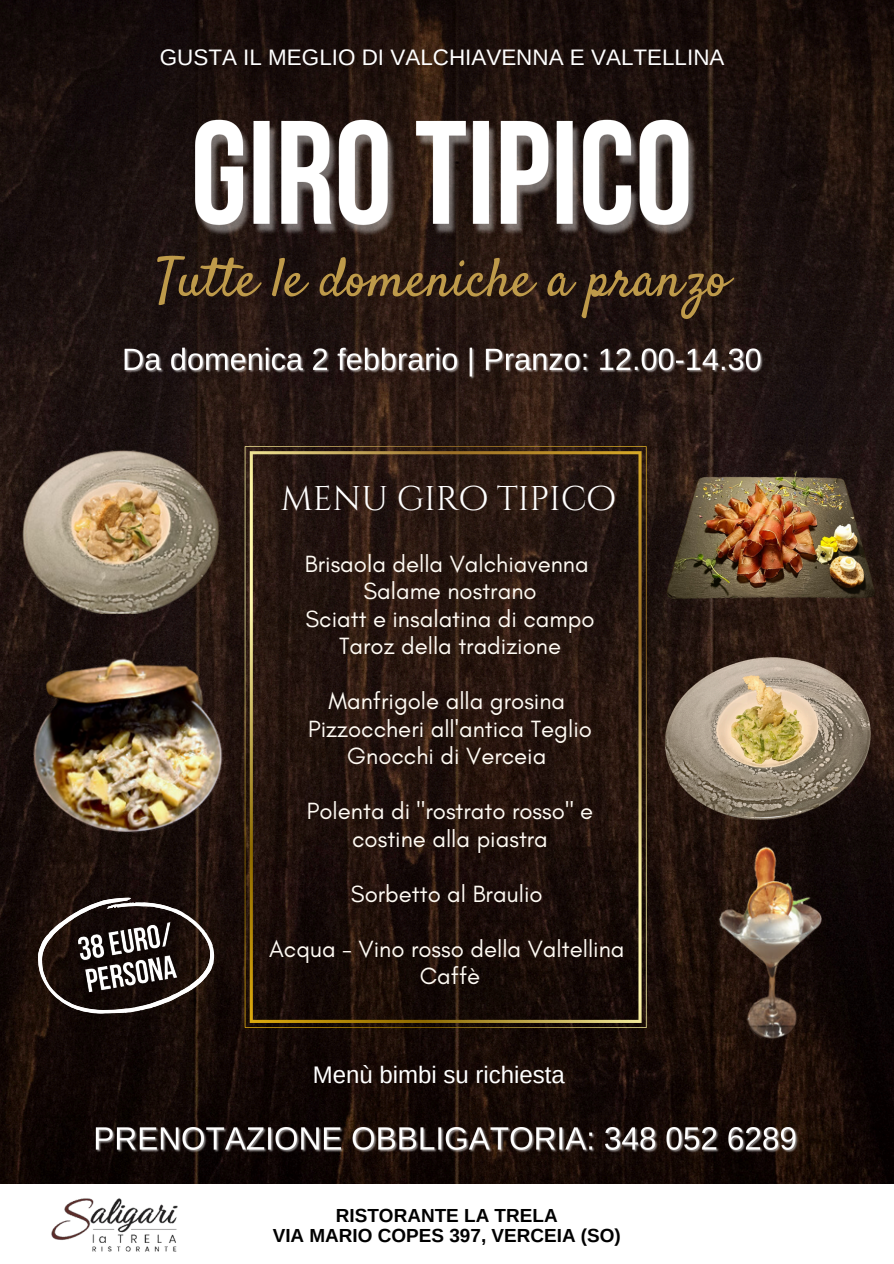
<style>
.page{position:relative;width:894px;height:1264px;background:#fff}
.page>*{position:absolute;margin:0;border:0;box-sizing:border-box;transform-origin:0 0}
.t1{font:54.45px "Satisfy";color:#be9a4a}
.t2{font:34.2px "Cinzel Decorative";color:#fff}
.t3{font:24px "Arimo";color:#fff}
.t4{font:23.85px/27.5px "Glacial Indifference";color:#fffbf4;text-align:center}
.t5{font:22.35px "Arimo";color:#fff}
.t6{font:700 18.9px "Arimo";color:#000}
</style>
<div class="page">
<img style="left:0;top:0;width:893px;height:1183px">
<svg style="left:36px;top:895px;width:179px;height:120px;background:#3c302b"></svg>
<svg style="left:244px;top:446px;width:402px;height:582px;background:#27170f"></svg>
<img style="left:43px;top:1178px;width:153px;height:74px">
<img style="left:0;top:436px;width:250px;height:177px">
<img style="left:25px;top:645px;width:202px;height:192px">
<img style="left:660px;top:470px;width:220px;height:139px">
<img style="left:654px;top:649px;width:239px;height:176px">
<img style="left:701px;top:835px;width:152px;height:209px">
<img style="left:191px;top:113px;width:509px;height:147px">
<img style="left:122px;top:341px;width:645px;height:42px">
<img style="left:60px;top:905px;width:137px;height:106px">
<img style="left:93px;top:1120px;width:708px;height:36px">
<p class="t5" style="left:160px;top:44px;width:566px">GUSTA IL MEGLIO DI VALCHIAVENNA E VALTELLINA</p>
<p class="t1" style="left:155px;top:244px;width:574px">Tutte le domeniche a pranzo</p>
<p class="t2" style="left:281px;top:476px;width:336px">MENU GIRO TIPICO</p>
<p class="t4" style="left:305px;top:549px;width:285px">Brisaola della Valchiavenna</p>
<h5 class="t4" style="left:363px;top:577px;width:175px">Salame nostrano</h5>
<p class="t4" style="left:305px;top:604px;width:290px">Sciatt e insalatina di campo</p>
<p class="t4" style="left:339px;top:632px;width:223px">Taroz della tradizione</p>
<p class="t4" style="left:328px;top:687px;width:238px">Manfrigole alla grosina</p>
<p class="t4" style="left:308px;top:714px;width:285px">Pizzoccheri all'antica Teglio</p>
<p class="t4" style="left:347px;top:742px;width:200px">Gnocchi di Verceia</p>
<p class="t4" style="left:307px;top:797px;width:288px">Polenta di "rostrato rosso" e costine alla piastra</p>
<p class="t4" style="left:351px;top:879px;width:193px">Sorbetto al Braulio</p>
<p class="t4" style="left:269px;top:934px;width:357px">Acqua - Vino rosso della Valtellina</p>
<p class="t4" style="left:419px;top:961px;width:62px">Caffè</p>
<p class="t3" style="left:312px;top:1061px;width:254px">Menù bimbi su richiesta</p>
<p class="t6" style="left:336px;top:1204px;width:223px">RISTORANTE LA TRELA</p>
<h2 class="t6" style="left:272px;top:1224px;width:349px">VIA MARIO COPES 397, VERCEIA (SO)</h2>
</div>
